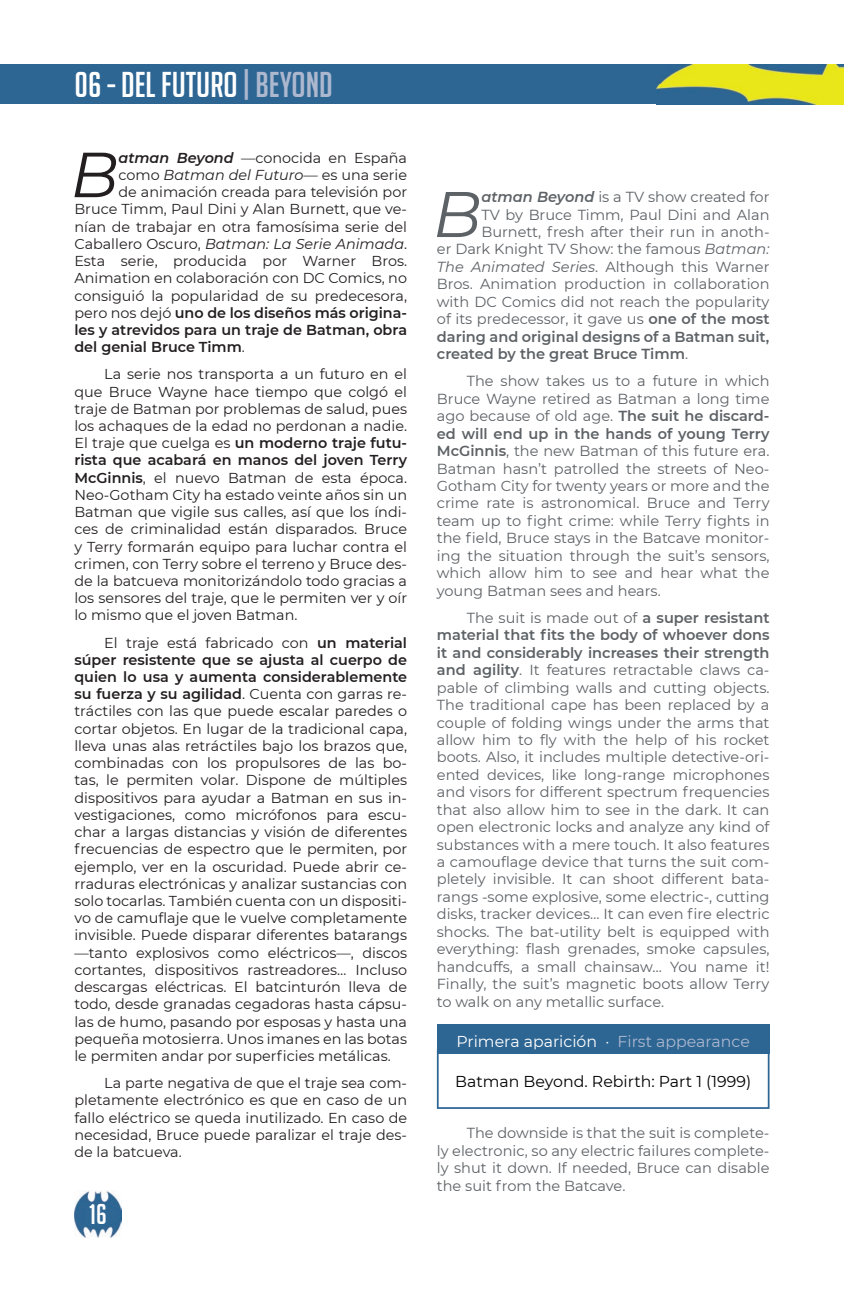
<style>
.page{position:relative;width:844px;height:1290px;background:#fff}
.page>*{position:absolute;margin:0;border:0;box-sizing:border-box;transform-origin:0 0}
.t1{font:italic 64.4px "Montserrat";color:#5d6266}
.t2{font:italic 63.52px "Montserrat";color:#231f20}
.t3{font:35px "Big Noodle Titling";color:#fff}
.t4{font:28px "Big Noodle Titling";color:#fff}
.t5{font:15.75px "Montserrat";color:#fff}
.t6{font:15.75px "Montserrat";color:#000}
.t7{font:14.53px/17.5px "Montserrat";color:#5d6266;text-align:justify}
.t8{font:600 14.53px "Montserrat";color:#5d6266}
.t9{font:14.35px/17.2px "Montserrat";color:#231f20;text-align:justify}
.t10{font:600 14.35px "Montserrat";color:#231f20}
.t11{font:italic 14.35px "Montserrat";color:#231f20}
.s1{color:#adb8cf}
.s2{font-weight:600;font-style:italic}
.s3{font-style:italic}
.s4{font-style:normal}
.s5{font-weight:400}
.s6{font-weight:600}
</style>
<div class="page">
<div style="left:0;top:64px;width:843px;height:40px;background:#2d6593"></div>
<img style="left:74px;top:1191px;width:48px;height:47px">
<img style="left:656px;top:64px;width:187px;height:40px">
<div style="left:437px;top:1024px;width:332px;height:30px;background:#2d6593"></div>
<svg style="left:437px;top:1054px;width:332px;height:55px"></svg>
<h3 class="t3" style="left:74px;top:66px;width:260px">06 - DEL FUTURO <span class="s1">| BEYOND</span></h3>
<h2 class="t2" style="left:70px;top:131px;width:49px">B</h2>
<p class="t9" style="left:118px;top:149px;width:290px"><span class="s2">atman Beyond</span> —conocida en España</p>
<p class="t9" style="left:118px;top:166px;width:290px">como <span class="s3">Batman del Futuro</span>— es una serie</p>
<p class="t9" style="left:118px;top:183px;width:290px">de animación creada para televisión por</p>
<p class="t9" style="left:74px;top:200px;width:334px">Bruce Timm, Paul Dini y Alan Burnett, que ve-</p>
<p class="t9" style="left:74px;top:217px;width:334px">nían de trabajar en otra famosísima serie del</p>
<p class="t11" style="left:74px;top:234px;width:334px"><span class="s4">Caballero Oscuro,</span> Batman: La Serie Animada<span class="s4">.</span></p>
<p class="t9" style="left:74px;top:252px;width:334px">Esta serie, producida por Warner Bros.</p>
<p class="t9" style="left:74px;top:269px;width:334px">Animation en colaboración con DC Comics, no</p>
<p class="t9" style="left:74px;top:286px;width:334px">consiguió la popularidad de su predecesora,</p>
<p class="t10" style="left:74px;top:302px;width:334px"><span class="s5">pero nos dejó</span> uno de los diseños más origina-</p>
<p class="t10" style="left:74px;top:320px;width:334px">les y atrevidos para un traje de Batman, obra</p>
<p class="t10" style="left:74px;top:337px;width:172px">del genial Bruce Timm<span class="s5">.</span></p>
<p class="t9" style="left:74px;top:365px;width:334px;text-indent:30px">La serie nos transporta a un futuro en el que Bruce Wayne hace tiempo que colgó el traje de Batman por problemas de salud, pues los achaques de la edad no perdonan a nadie.<br>El traje que cuelga es <span class="s6">un moderno traje futu&shy;rista que acabará en manos del joven Terry McGinnis</span>, el nuevo Batman de esta época.<br>Neo-Gotham City ha estado veinte años sin un Batman que vigile sus calles, así que los índi&shy;ces de criminalidad están disparados. Bruce y Terry formarán equipo para luchar contra el crimen, con Terry sobre el terreno y Bruce des&shy;de la batcueva monitorizándolo todo gracias a los sensores del traje, que le permiten ver y oír lo mismo que el joven Batman.</p>
<p class="t9" style="left:74px;top:633px;width:334px;text-indent:30px">El traje está fabricado con <span class="s6">un material súper resistente que se ajusta al cuerpo de quien lo usa y aumenta considerablemente su fuerza y su agilidad</span>. Cuenta con garras re&shy;tráctiles con las que puede escalar paredes o cortar objetos. En lugar de la tradicional capa, lleva unas alas retráctiles bajo los brazos que, combinadas con los propulsores de las bo&shy;tas, le permiten volar. Dispone de múltiples dispositivos para ayudar a Batman en sus in&shy;vestigaciones, como micrófonos para escu&shy;char a largas distancias y visión de diferentes frecuencias de espectro que le permiten, por ejemplo, ver en la oscuridad. Puede abrir ce&shy;rraduras electrónicas y analizar sustancias con solo tocarlas. También cuenta con un dispositi&shy;vo de camuflaje que le vuelve completamente invisible. Puede disparar diferentes batarangs —tanto explosivos como eléctricos—, discos cortantes, dispositivos rastreadores… Incluso descargas eléctricas. El batcinturón lleva de todo, desde granadas cegadoras hasta cápsu&shy;las de humo, pasando por esposas y hasta una pequeña motosierra. Unos imanes en las botas le permiten andar por superficies metálicas.</p>
<p class="t9" style="left:74px;top:1074px;width:334px;text-indent:30px">La parte negativa de que el traje sea com&shy;pletamente electrónico es que en caso de un fallo eléctrico se queda inutilizado. En caso de necesidad, Bruce puede paralizar el traje des&shy;de la batcueva.</p>
<h3 class="t4" style="left:89px;top:1199px;width:19px">16</h3>
<h1 class="t1" style="left:433px;top:170px;width:50px">B</h1>
<p class="t7" style="left:481px;top:188px;width:289px"><span class="s2">atman Beyond</span> is a TV show created for</p>
<p class="t7" style="left:481px;top:205px;width:289px">TV by Bruce Timm, Paul Dini and Alan</p>
<p class="t7" style="left:481px;top:223px;width:289px">Burnett, fresh after their run in anoth-</p>
<p class="t7" style="left:437px;top:240px;width:334px">er Dark Knight TV Show: the famous <span class="s3">Batman:</span></p>
<p class="t7" style="left:437px;top:257px;width:334px"><span class="s3">The Animated Series</span>. Although this Warner</p>
<p class="t7" style="left:437px;top:275px;width:334px">Bros. Animation production in collaboration</p>
<p class="t7" style="left:437px;top:292px;width:334px">with DC Comics did not reach the popularity</p>
<p class="t7" style="left:437px;top:310px;width:334px">of its predecessor, it gave us <span class="s6">one of the most</span></p>
<p class="t8" style="left:437px;top:326px;width:334px">daring and original designs of a Batman suit,</p>
<p class="t8" style="left:437px;top:344px;width:252px">created by the great Bruce Timm<span class="s5">.</span></p>
<p class="t7" style="left:437px;top:372px;width:334px;text-indent:30px">The show takes us to a future in which Bruce Wayne retired as Batman a long time ago because of old age. <span class="s6">The suit he discard&shy;ed will end up in the hands of young Terry McGinnis</span>, the new Batman of this future era.<br>Batman hasn’t patrolled the streets of Neo-Gotham City for twenty years or more and the crime rate is astronomical. Bruce and Terry team up to fight crime: while Terry fights in the field, Bruce stays in the Batcave monitor&shy;ing the situation through the suit’s sensors, which allow him to see and hear what the young Batman sees and hears.</p>
<p class="t7" style="left:437px;top:608px;width:334px;text-indent:30px">The suit is made out of <span class="s6">a super resistant material that fits the body of whoever dons it and considerably increases their strength and agility</span>. It features retractable claws ca&shy;pable of climbing walls and cutting objects.<br>The traditional cape has been replaced by a couple of folding wings under the arms that allow him to fly with the help of his rocket boots. Also, it includes multiple detective-ori&shy;ented devices, like long-range microphones and visors for different spectrum frequencies that also allow him to see in the dark. It can open electronic locks and analyze any kind of substances with a mere touch. It also features a camouflage device that turns the suit com&shy;pletely invisible. It can shoot different bata&shy;rangs -some explosive, some electric-, cutting disks, tracker devices… It can even fire electric shocks. The bat-utility belt is equipped with everything: flash grenades, smoke capsules, handcuffs, a small chainsaw… You name it!<br>Finally, the suit’s magnetic boots allow Terry to walk on any metallic surface.</p>
<p class="t5" style="left:456px;top:1030px;width:295px">Primera aparición · <span class="s1">First appearance</span></p>
<p class="t6" style="left:455px;top:1070px;width:297px">Batman Beyond. Rebirth: Part 1 (1999)</p>
<p class="t7" style="left:437px;top:1124px;width:334px;text-indent:30px">The downside is that the suit is complete&shy;ly electronic, so any electric failures complete&shy;ly shut it down. If needed, Bruce can disable the suit from the Batcave.</p>
</div>
